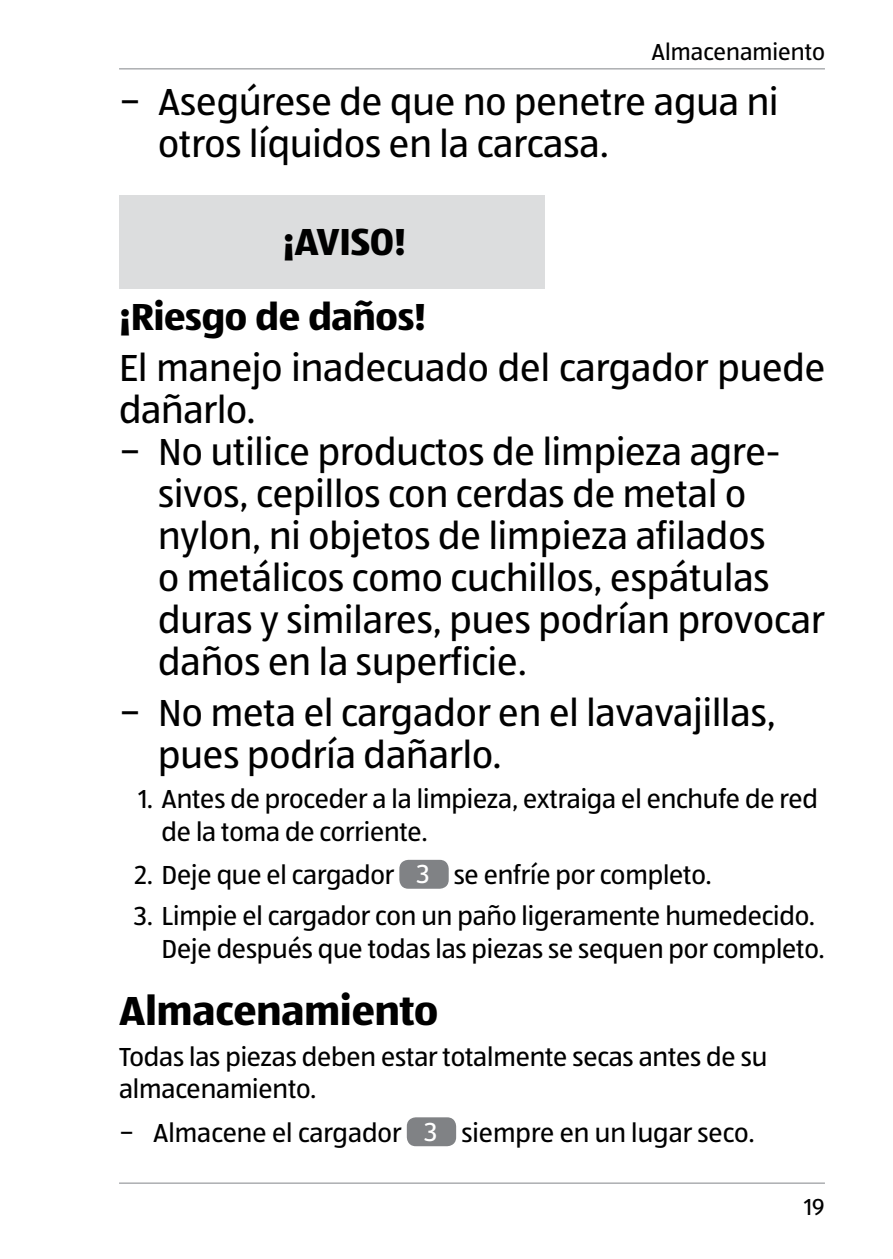
<style>
.page{position:relative;width:893px;height:1259px;background:#fff}
.page>*{position:absolute;margin:0;border:0;box-sizing:border-box;transform-origin:0 0}
.t1{font:700 42px "ALDISUEDOT";color:#000}
.t2{font:39px/42px "ALDISUEDOT";color:#000}
.t3{font:700 39px/75.9px "ALDISUEDOT";letter-spacing:-.005em;color:#000}
.t4{font:27px/32.4px "ALDISUEDOT";letter-spacing:-.005em;color:#000}
.t5{font:24px "ALDISUEDOT";color:#000}
.s1{color:#fff}
</style>
<div class="page">
<hr style="left:119px;top:68px;width:706px;height:2px;background:#acaeb1">
<hr style="left:119px;top:1182px;width:706px;height:2px;background:#acaeb1">
<div style="left:119px;top:195px;width:425px;height:93px;background:#dcddde"></div>
<div style="left:399px;top:860px;width:50px;height:28px;background:#808285;border-radius:9px"></div>
<div style="left:407px;top:1117px;width:49px;height:29px;background:#808285;border-radius:9px"></div>
<p class="t5" style="left:652px;top:36px;width:175px">Almacenamiento</p>
<p class="t2" style="left:158px;top:80px;width:622px;text-indent:-39px">− Asegúrese de que no penetre agua ni otros líquidos en la carcasa.</p>
<p class="t3" style="left:119px;top:202px;width:309px;text-indent:164px">¡AVISO! ¡Riesgo de daños!</p>
<p class="t2" style="left:119px;top:345px;width:708px">El manejo inadecuado del cargador puede</p>
<p class="t2" style="left:119px;top:387px;width:138px">dañarlo.</p>
<p class="t2" style="left:119px;top:429px;width:663px">− No utilice productos de limpieza agre-</p>
<p class="t2" style="left:158px;top:471px;width:590px">sivos, cepillos con cerdas de metal o</p>
<p class="t2" style="left:158px;top:513px;width:609px">nylon, ni objetos de limpieza afilados</p>
<p class="t2" style="left:158px;top:555px;width:613px">o metálicos como cuchillos, espátulas</p>
<p class="t2" style="left:158px;top:597px;width:668px">duras y similares, pues podrían provocar</p>
<p class="t2" style="left:158px;top:639px;width:370px">daños en la superficie.</p>
<p class="t2" style="left:158px;top:690px;width:619px;text-indent:-39px">− No meta el cargador en el lavavajillas, pues podría dañarlo.</p>
<p class="t4" style="left:162px;top:782px;width:658px;text-indent:-23px">1. Antes de proceder a la limpieza, extraiga el enchufe de red de la toma de corriente.</p>
<p class="t4" style="left:135px;top:858px;width:579px">2. Deje que el cargador <span class="s1">3</span> se enfríe por completo.</p>
<p class="t4" style="left:162px;top:899px;width:665px;text-indent:-27px">3. Limpie el cargador con un paño ligeramente humedecido.<br>Deje después que todas las piezas se sequen por completo.</p>
<p class="t1" style="left:119px;top:982px;width:321px">Almacenamiento</p>
<p class="t4" style="left:119px;top:1039px;width:650px">Todas las piezas deben estar totalmente secas antes de su almacenamiento.</p>
<p class="t4" style="left:119px;top:1115px;width:637px">− Almacene el cargador <span class="s1">3</span> siempre en un lugar seco.</p>
<p class="t5" style="left:804px;top:1191px;width:22px">19</p>
</div>
